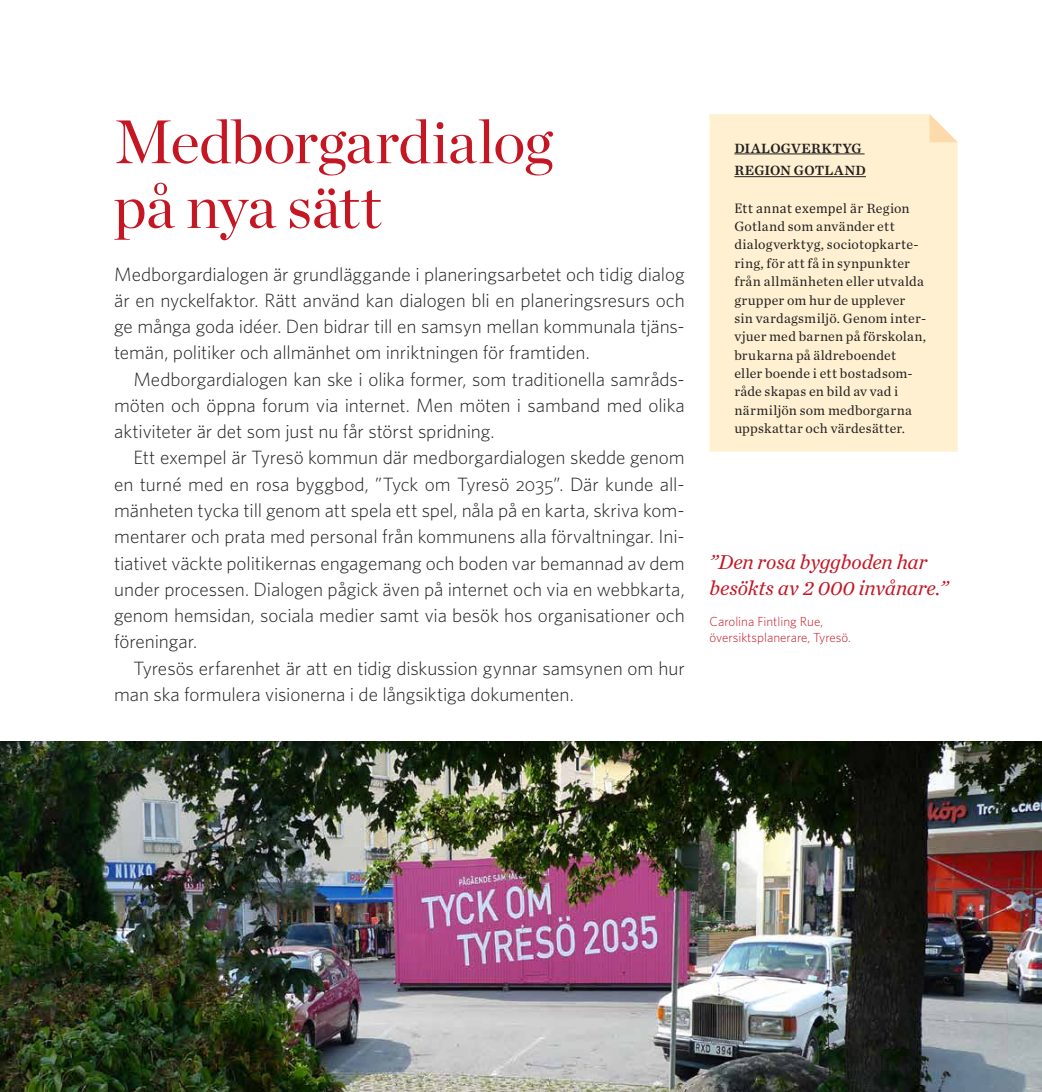
<style>
.page{position:relative;width:1042px;height:1092px;background:#fff}
.page>*{position:absolute;margin:0;border:0;box-sizing:border-box;transform-origin:0 0}
.t1{font:61.25px/64.8px "Chronicle Display";letter-spacing:-.015em;color:#c41623}
.t2{font:italic 21px/26.2px "Chronicle Text G1";letter-spacing:-.005em;color:#c41623}
.t3{font:300 19.25px/26.2px "Whitney";color:#231f20;text-align:justify}
.t4{font:14px/18.4px "Chronicle Text G1";letter-spacing:.02em;color:#231f20}
.t5{font:14px/22.8px "Chronicle Text G1 Semi";letter-spacing:.025em;color:#231f20}
.t6{font:14px "Cambria";letter-spacing:.025em;color:#231f20}
.t7{font:300 13.12px/15.8px "Whitney";color:#c41623}
.s1{font-family:"Chronicle Text G1"}
</style>
<div class="page">
<img style="left:0;top:741px;width:1042px;height:350px">
<div style="left:709px;top:114px;width:248px;height:337px;background:#fef0d0"></div>
<svg style="left:929px;top:114px;width:28px;height:28px"></svg>
<hr style="left:734px;top:153px;width:130px;height:1px;background:#231f20">
<hr style="left:734px;top:176px;width:132px;height:1px;background:#231f20">
<h1 class="t1" style="left:114px;top:105px;width:440px">Medborgardialog på nya sätt</h1>
<p class="t3" style="left:114px;top:260px;width:572px">Medborgardialogen är grundläggande i planeringsarbetet och tidig dialog är en nyckelfaktor. Rätt använd kan dialogen bli en planeringsresurs och ge många goda idéer. Den bidrar till en samsyn mellan kommunala tjäns&shy;temän, politiker och allmänhet om inriktningen för framtiden.</p>
<p class="t3" style="left:114px;top:365px;width:572px;text-indent:19px">Medborgardialogen kan ske i olika former, som traditionella samråds&shy;möten och öppna forum via internet. Men möten i samband med olika aktiviteter är det som just nu får störst spridning.</p>
<p class="t3" style="left:114px;top:444px;width:572px;text-indent:19px">Ett exempel är Tyresö kommun där medborgardialogen skedde genom en turné med en rosa byggbod, ”Tyck om Tyresö 2035”. Där kunde all&shy;mänheten tycka till genom att spela ett spel, nåla på en karta, skriva kom&shy;mentarer och prata med personal från kommunens alla förvaltningar. Ini&shy;tiativet väckte politikernas engagemang och boden var bemannad av dem under processen. Dialogen pågick även på internet och via en webbkarta, genom hemsidan, sociala medier samt via besök hos organisationer och föreningar.</p>
<p class="t3" style="left:114px;top:654px;width:572px;text-indent:19px">Tyresös erfarenhet är att en tidig diskussion gynnar samsynen om hur man ska formulera visionerna i de långsiktiga dokumenten.</p>
<p class="t5" style="left:734px;top:136px;width:133px">DIALOGVERKTYG<br>REGION GOTLAND</p>
<p class="t6" style="left:734px;top:199px;width:177px">Ett annat exempel är <span class="s1">Region</span></p>
<p class="t4" style="left:734px;top:216px;width:193px">Gotland som använder ett dialogverktyg, sociotopkarte&shy;ring, för att få in synpunkter från allmänheten eller utvalda grupper om hur de upplever sin vardagsmiljö. Genom inter&shy;vjuer med barnen på förskolan, brukarna på äldreboendet eller boende i ett bostadsom&shy;råde skapas en bild av vad i närmiljön som medborgarna uppskattar och värdesätter.</p>
<p class="t2" style="left:709px;top:547px;width:240px">”Den rosa byggboden har besökts av 2 000 invånare.”</p>
<p class="t7" style="left:709px;top:613px;width:143px">Carolina Fintling Rue, översiktsplanerare, Tyresö.</p>
</div>
